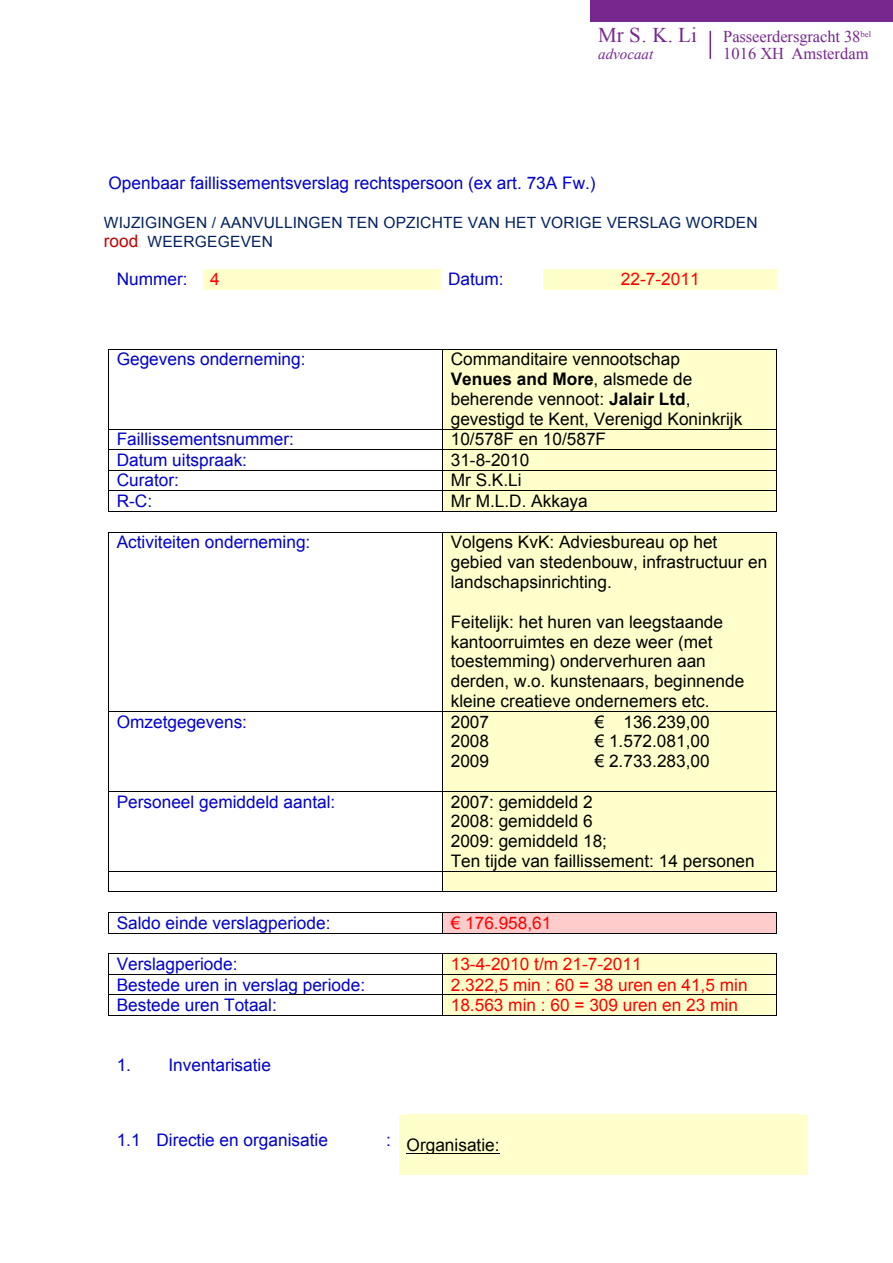
<style>
.page{position:relative;width:893px;height:1263px;background:#fff}
.page>*{position:absolute;margin:0;border:0;box-sizing:border-box;transform-origin:0 0}
.t1{font:21px "Times New Roman";color:#77278d}
.t2{font:17.25px/19.8px "Arial";color:#000}
.t3{font:17.25px "Arial";color:#00c}
.t4{font:17.25px "Arial";color:#f00}
.t5{font:16.5px "Times New Roman";letter-spacing:-.005em;color:#77278d}
.t6{font:15.6px/19.6px "Arial";letter-spacing:.015em;color:#002060}
.t7{font:italic 15px "Times New Roman";color:#77278d}
.s1{font-size:17.25px;color:#c00000}
.s2{font-weight:700}
</style>
<div class="page">
<hr style="left:709px;top:31px;width:2px;height:28px;background:#77278d">
<div style="left:590px;top:0;width:303px;height:21px;background:#77278d"></div>
<div style="left:203px;top:269px;width:237px;height:20px;background:#ffc"></div>
<div style="left:544px;top:269px;width:233px;height:20px;background:#ffc"></div>
<div style="left:443px;top:349px;width:333px;height:80px;background:#ffc"></div>
<hr style="left:109px;top:349px;width:333px;height:1px;background:#000">
<hr style="left:443px;top:349px;width:333px;height:1px;background:#000">
<hr style="left:108px;top:349px;width:1px;height:80px;background:#000">
<hr style="left:442px;top:349px;width:1px;height:80px;background:#000">
<hr style="left:776px;top:349px;width:1px;height:80px;background:#000">
<div style="left:443px;top:429px;width:333px;height:20px;background:#ffc"></div>
<hr style="left:109px;top:429px;width:333px;height:1px;background:#000">
<hr style="left:443px;top:429px;width:333px;height:1px;background:#000">
<div style="left:443px;top:450px;width:333px;height:20px;background:#ffc"></div>
<hr style="left:109px;top:449px;width:333px;height:1px;background:#000">
<hr style="left:443px;top:449px;width:333px;height:1px;background:#000">
<div style="left:443px;top:471px;width:333px;height:20px;background:#ffc"></div>
<hr style="left:109px;top:470px;width:333px;height:1px;background:#000">
<hr style="left:443px;top:470px;width:333px;height:1px;background:#000">
<div style="left:443px;top:491px;width:333px;height:20px;background:#ffc"></div>
<hr style="left:109px;top:491px;width:333px;height:1px;background:#000">
<hr style="left:443px;top:491px;width:333px;height:1px;background:#000">
<svg style="left:108px;top:429px;width:1px;height:83px"></svg>
<hr style="left:109px;top:511px;width:333px;height:1px;background:#000">
<svg style="left:442px;top:429px;width:1px;height:83px"></svg>
<hr style="left:443px;top:511px;width:333px;height:1px;background:#000">
<svg style="left:776px;top:429px;width:1px;height:83px"></svg>
<div style="left:443px;top:532px;width:333px;height:179px;background:#ffc"></div>
<hr style="left:109px;top:532px;width:333px;height:1px;background:#000">
<hr style="left:443px;top:532px;width:333px;height:1px;background:#000">
<hr style="left:108px;top:532px;width:1px;height:179px;background:#000">
<hr style="left:442px;top:532px;width:1px;height:179px;background:#000">
<hr style="left:776px;top:532px;width:1px;height:179px;background:#000">
<div style="left:443px;top:712px;width:333px;height:79px;background:#ffc"></div>
<hr style="left:109px;top:711px;width:333px;height:1px;background:#000">
<hr style="left:443px;top:711px;width:333px;height:1px;background:#000">
<hr style="left:108px;top:712px;width:1px;height:79px;background:#000">
<hr style="left:442px;top:712px;width:1px;height:79px;background:#000">
<hr style="left:776px;top:712px;width:1px;height:79px;background:#000">
<div style="left:443px;top:792px;width:333px;height:79px;background:#ffc"></div>
<hr style="left:109px;top:791px;width:333px;height:1px;background:#000">
<hr style="left:443px;top:791px;width:333px;height:1px;background:#000">
<hr style="left:108px;top:792px;width:1px;height:79px;background:#000">
<hr style="left:442px;top:792px;width:1px;height:79px;background:#000">
<hr style="left:776px;top:792px;width:1px;height:79px;background:#000">
<div style="left:443px;top:872px;width:333px;height:20px;background:#ffc"></div>
<hr style="left:109px;top:871px;width:333px;height:1px;background:#000">
<hr style="left:443px;top:871px;width:333px;height:1px;background:#000">
<svg style="left:108px;top:871px;width:1px;height:21px"></svg>
<hr style="left:109px;top:892px;width:333px;height:1px;background:#000">
<svg style="left:442px;top:871px;width:1px;height:21px"></svg>
<hr style="left:443px;top:892px;width:333px;height:1px;background:#000">
<svg style="left:776px;top:871px;width:1px;height:21px"></svg>
<div style="left:443px;top:913px;width:333px;height:20px;background:#fcc"></div>
<hr style="left:109px;top:912px;width:333px;height:1px;background:#000">
<hr style="left:443px;top:912px;width:333px;height:1px;background:#000">
<svg style="left:108px;top:912px;width:1px;height:22px"></svg>
<hr style="left:109px;top:933px;width:333px;height:1px;background:#000">
<svg style="left:442px;top:912px;width:1px;height:22px"></svg>
<hr style="left:443px;top:933px;width:333px;height:1px;background:#000">
<svg style="left:776px;top:912px;width:1px;height:22px"></svg>
<div style="left:443px;top:954px;width:333px;height:20px;background:#ffc"></div>
<hr style="left:109px;top:953px;width:333px;height:1px;background:#000">
<hr style="left:443px;top:953px;width:333px;height:1px;background:#000">
<div style="left:443px;top:975px;width:333px;height:19px;background:#ffc"></div>
<hr style="left:109px;top:974px;width:333px;height:1px;background:#000">
<hr style="left:443px;top:974px;width:333px;height:1px;background:#000">
<div style="left:443px;top:995px;width:333px;height:20px;background:#ffc"></div>
<hr style="left:109px;top:994px;width:333px;height:1px;background:#000">
<hr style="left:443px;top:994px;width:333px;height:1px;background:#000">
<svg style="left:108px;top:953px;width:1px;height:63px"></svg>
<hr style="left:109px;top:1015px;width:333px;height:1px;background:#000">
<svg style="left:442px;top:953px;width:1px;height:63px"></svg>
<hr style="left:443px;top:1015px;width:333px;height:1px;background:#000">
<svg style="left:776px;top:953px;width:1px;height:63px"></svg>
<div style="left:399px;top:1115px;width:409px;height:60px;background:#ffc"></div>
<hr style="left:407px;top:1153px;width:93px;height:1px;background:#000">
<p class="t1" style="left:598px;top:21px;width:100px">Mr S. K. Li</p>
<p class="t5" style="left:723px;top:25px;width:149px">Passeerdersgracht 38<sup>bel</sup></p>
<p class="t7" style="left:598px;top:44px;width:56px">advocaat</p>
<p class="t5" style="left:723px;top:42px;width:147px">1016 XH Amsterdam</p>
<p class="t3" style="left:109px;top:172px;width:489px">Openbaar faillissementsverslag rechtspersoon (ex art. 73A Fw.)</p>
<p class="t6" style="left:104px;top:212px;width:655px">WIJZIGINGEN / AANVULLINGEN TEN OPZICHTE VAN HET VORIGE VERSLAG WORDEN <span class="s1">rood</span> WEERGEGEVEN</p>
<p class="t3" style="left:117px;top:268px;width:72px">Nummer:</p>
<p class="t4" style="left:210px;top:268px;width:11px">4</p>
<p class="t3" style="left:448px;top:268px;width:57px">Datum:</p>
<p class="t4" style="left:621px;top:268px;width:80px">22-7-2011</p>
<p class="t3" style="left:117px;top:348px;width:190px">Gegevens onderneming:</p>
<p class="t2" style="left:451px;top:349px;width:293px">Commanditaire vennootschap<br><span class="s2">Venues and More</span>, alsmede de beherende vennoot: <span class="s2">Jalair Ltd</span>, gevestigd te Kent, Verenigd Koninkrijk</p>
<p class="t3" style="left:117px;top:428px;width:179px">Faillissementsnummer:</p>
<p class="t2" style="left:451px;top:430px;width:157px">10/578F en 10/587F</p>
<p class="t3" style="left:117px;top:449px;width:132px">Datum uitspraak:</p>
<p class="t2" style="left:451px;top:450px;width:80px">31-8-2010</p>
<p class="t3" style="left:117px;top:469px;width:64px">Curator:</p>
<p class="t2" style="left:451px;top:471px;width:72px">Mr S.K.Li</p>
<p class="t3" style="left:117px;top:490px;width:37px">R-C:</p>
<p class="t2" style="left:451px;top:491px;width:139px">Mr M.L.D. Akkaya</p>
<p class="t3" style="left:117px;top:531px;width:195px">Activiteiten onderneming:</p>
<p class="t2" style="left:451px;top:532px;width:318px">Volgens KvK: Adviesbureau op het gebied van stedenbouw, infrastructuur en landschapsinrichting.</p>
<p class="t2" style="left:451px;top:612px;width:295px">Feitelijk: het huren van leegstaande kantoorruimtes en deze weer (met toestemming) onderverhuren aan derden, w.o. kunstenaars, beginnende kleine creatieve ondernemers etc.</p>
<p class="t3" style="left:117px;top:710px;width:132px">Omzetgegevens:</p>
<p class="t2" style="left:451px;top:712px;width:40px">2007</p>
<p class="t2" style="left:595px;top:712px;width:117px">€ 136.239,00</p>
<p class="t2" style="left:451px;top:732px;width:40px">2008</p>
<p class="t2" style="left:595px;top:732px;width:117px">€ 1.572.081,00</p>
<p class="t2" style="left:451px;top:752px;width:40px">2009</p>
<p class="t2" style="left:595px;top:752px;width:117px">€ 2.733.283,00</p>
<p class="t3" style="left:117px;top:790px;width:220px">Personeel gemiddeld aantal:</p>
<p class="t2" style="left:451px;top:792px;width:306px">2007: gemiddeld 2<br>2008: gemiddeld 6<br>2009: gemiddeld 18;<br>Ten tijde van faillissement: 14 personen</p>
<p class="t3" style="left:117px;top:911px;width:215px">Saldo einde verslagperiode:</p>
<p class="t4" style="left:451px;top:911px;width:102px">€ 176.958,61</p>
<p class="t3" style="left:117px;top:953px;width:122px">Verslagperiode:</p>
<p class="t4" style="left:451px;top:953px;width:192px">13-4-2010 t/m 21-7-2011</p>
<p class="t3" style="left:117px;top:973px;width:250px">Bestede uren in verslag periode:</p>
<p class="t4" style="left:451px;top:973px;width:298px">2.322,5 min : 60 = 38 uren en 41,5 min</p>
<p class="t3" style="left:117px;top:994px;width:162px">Bestede uren Totaal:</p>
<p class="t4" style="left:451px;top:994px;width:289px">18.563 min : 60 = 309 uren en 23 min</p>
<p class="t3" style="left:117px;top:1054px;width:156px">1. Inventarisatie</p>
<p class="t3" style="left:117px;top:1129px;width:213px">1.1 Directie en organisatie</p>
<p class="t2" style="left:386px;top:1135px;width:115px"><sup>:</sup> Organisatie:</p>
</div>
